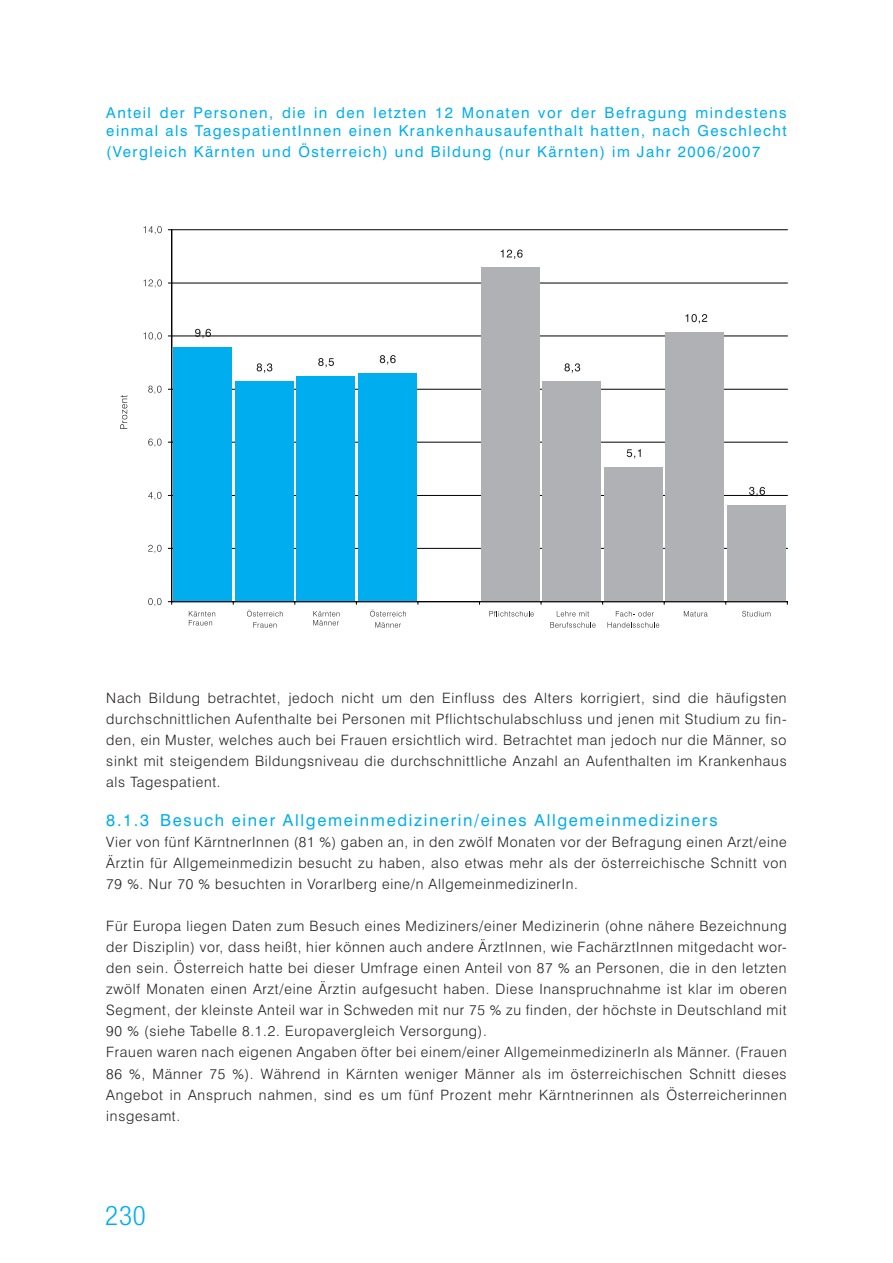
<style>
.page{position:relative;width:893px;height:1263px;background:#fff}
.page>*{position:absolute;margin:0;border:0;box-sizing:border-box;transform-origin:0 0}
.t1{font:300 condensed 27px "Helvetica Neue";color:#00aeef}
.t2{font:16.5px "Swiss 721 BT";letter-spacing:.1em;color:#00aeef}
.t3{font:15px/18.3px "Swiss 721 BT";letter-spacing:.1em;color:#00aeef}
.t4{font:300 14.25px/21px "Swiss 721 BT";letter-spacing:.05em;color:#231f20;text-align:justify}
</style>
<div class="page">
<svg style="left:172px;top:229px;width:616px;height:374px"></svg>
<hr style="left:172px;top:548px;width:615px;height:1px;background:#000">
<hr style="left:172px;top:495px;width:615px;height:1px;background:#000">
<hr style="left:172px;top:442px;width:615px;height:1px;background:#000">
<hr style="left:172px;top:389px;width:615px;height:1px;background:#000">
<hr style="left:172px;top:336px;width:615px;height:1px;background:#000">
<hr style="left:172px;top:283px;width:615px;height:1px;background:#000">
<div style="left:173px;top:347px;width:59px;height:255px;background:#00aeef"></div>
<div style="left:235px;top:381px;width:58px;height:221px;background:#00aeef"></div>
<div style="left:296px;top:376px;width:59px;height:226px;background:#00aeef"></div>
<div style="left:358px;top:373px;width:58px;height:229px;background:#00aeef"></div>
<div style="left:481px;top:268px;width:59px;height:334px;background:#b0b1b5"></div>
<div style="left:542px;top:381px;width:59px;height:221px;background:#b0b1b5"></div>
<div style="left:604px;top:467px;width:59px;height:135px;background:#b0b1b5"></div>
<div style="left:666px;top:332px;width:58px;height:270px;background:#b0b1b5"></div>
<div style="left:727px;top:505px;width:59px;height:97px;background:#b0b1b5"></div>
<hr style="left:171px;top:230px;width:1px;height:372px;background:#000">
<hr style="left:168px;top:229px;width:619px;height:1px;background:#000">
<hr style="left:172px;top:601px;width:615px;height:1px;background:#000">
<svg style="left:195px;top:329px;width:16px;height:9px"></svg>
<svg style="left:257px;top:363px;width:15px;height:10px"></svg>
<svg style="left:318px;top:358px;width:16px;height:9px"></svg>
<svg style="left:380px;top:355px;width:16px;height:10px"></svg>
<svg style="left:501px;top:250px;width:22px;height:9px"></svg>
<svg style="left:564px;top:363px;width:16px;height:10px"></svg>
<svg style="left:627px;top:449px;width:14px;height:10px"></svg>
<svg style="left:685px;top:314px;width:22px;height:10px"></svg>
<svg style="left:749px;top:487px;width:16px;height:9px"></svg>
<svg style="left:148px;top:598px;width:13px;height:8px"></svg>
<svg style="left:148px;top:545px;width:13px;height:8px"></svg>
<svg style="left:148px;top:492px;width:13px;height:8px"></svg>
<svg style="left:148px;top:439px;width:13px;height:8px"></svg>
<svg style="left:148px;top:386px;width:13px;height:8px"></svg>
<svg style="left:143px;top:332px;width:19px;height:9px"></svg>
<svg style="left:143px;top:279px;width:19px;height:9px"></svg>
<svg style="left:143px;top:226px;width:19px;height:8px"></svg>
<svg style="left:189px;top:611px;width:26px;height:14px"></svg>
<svg style="left:247px;top:610px;width:36px;height:6px"></svg>
<svg style="left:253px;top:622px;width:24px;height:6px"></svg>
<svg style="left:313px;top:611px;width:27px;height:14px"></svg>
<svg style="left:370px;top:610px;width:36px;height:6px"></svg>
<svg style="left:375px;top:622px;width:26px;height:6px"></svg>
<svg style="left:489px;top:611px;width:45px;height:5px"></svg>
<svg style="left:557px;top:611px;width:32px;height:5px"></svg>
<svg style="left:550px;top:622px;width:45px;height:6px"></svg>
<svg style="left:616px;top:611px;width:38px;height:5px"></svg>
<svg style="left:607px;top:622px;width:52px;height:6px"></svg>
<svg style="left:684px;top:611px;width:24px;height:5px"></svg>
<svg style="left:742px;top:611px;width:28px;height:5px"></svg>
<svg style="left:120px;top:395px;width:7px;height:34px"></svg>
<p class="t3" style="left:106px;top:103px;width:682px">Anteil der Personen, die in den letzten 12 Monaten vor der Befragung mindestens einmal als TagespatientInnen einen Krankenhausaufenthalt hatten, nach Geschlecht</p>
<p class="t3" style="left:106px;top:142px;width:655px">(Vergleich Kärnten und Österreich) und Bildung (nur Kärnten) im Jahr 2006/2007</p>
<p class="t4" style="left:106px;top:687px;width:682px">Nach Bildung betrachtet, jedoch nicht um den Einfluss des Alters korrigiert, sind die häufigsten durchschnittlichen Aufenthalte bei Personen mit Pflichtschulabschluss und jenen mit Studium zu fin&shy;den, ein Muster, welches auch bei Frauen ersichtlich wird. Betrachtet man jedoch nur die Männer, so sinkt mit steigendem Bildungsniveau die durchschnittliche Anzahl an Aufenthalten im Krankenhaus als Tagespatient.</p>
<p class="t2" style="left:106px;top:810px;width:613px">8.1.3 Besuch einer Allgemeinmedizinerin/eines Allgemeinmediziners</p>
<p class="t4" style="left:106px;top:832px;width:682px">Vier von fünf KärntnerInnen (81 %) gaben an, in den zwölf Monaten vor der Befragung einen Arzt/eine Ärztin für Allgemeinmedizin besucht zu haben, also etwas mehr als der österreichische Schnitt von 79 %. Nur 70 % besuchten in Vorarlberg eine/n AllgemeinmedizinerIn.</p>
<p class="t4" style="left:106px;top:916px;width:682px;text-align:left">Für Europa liegen Daten zum Besuch eines Mediziners/einer Medizinerin (ohne nähere Bezeichnung der Disziplin) vor, dass heißt, hier können auch andere ÄrztInnen, wie FachärztInnen mitgedacht wor&shy;den sein. Österreich hatte bei dieser Umfrage einen Anteil von 87 % an Personen, die in den letzten zwölf Monaten einen Arzt/eine Ärztin aufgesucht haben. Diese Inanspruchnahme ist klar im oberen Segment, der kleinste Anteil war in Schweden mit nur 75 % zu finden, der höchste in Deutschland mit 90 % (siehe Tabelle 8.1.2. Europavergleich Versorgung).<br>Frauen waren nach eigenen Angaben öfter bei einem/einer AllgemeinmedizinerIn als Männer. (Frauen 86 %, Männer 75 %). Während in Kärnten weniger Männer als im österreichischen Schnitt dieses Angebot in Anspruch nahmen, sind es um fünf Prozent mehr Kärntnerinnen als Österreicherinnen insgesamt.</p>
<h1 class="t1" style="left:105px;top:1200px;width:42px">230</h1>
</div>
